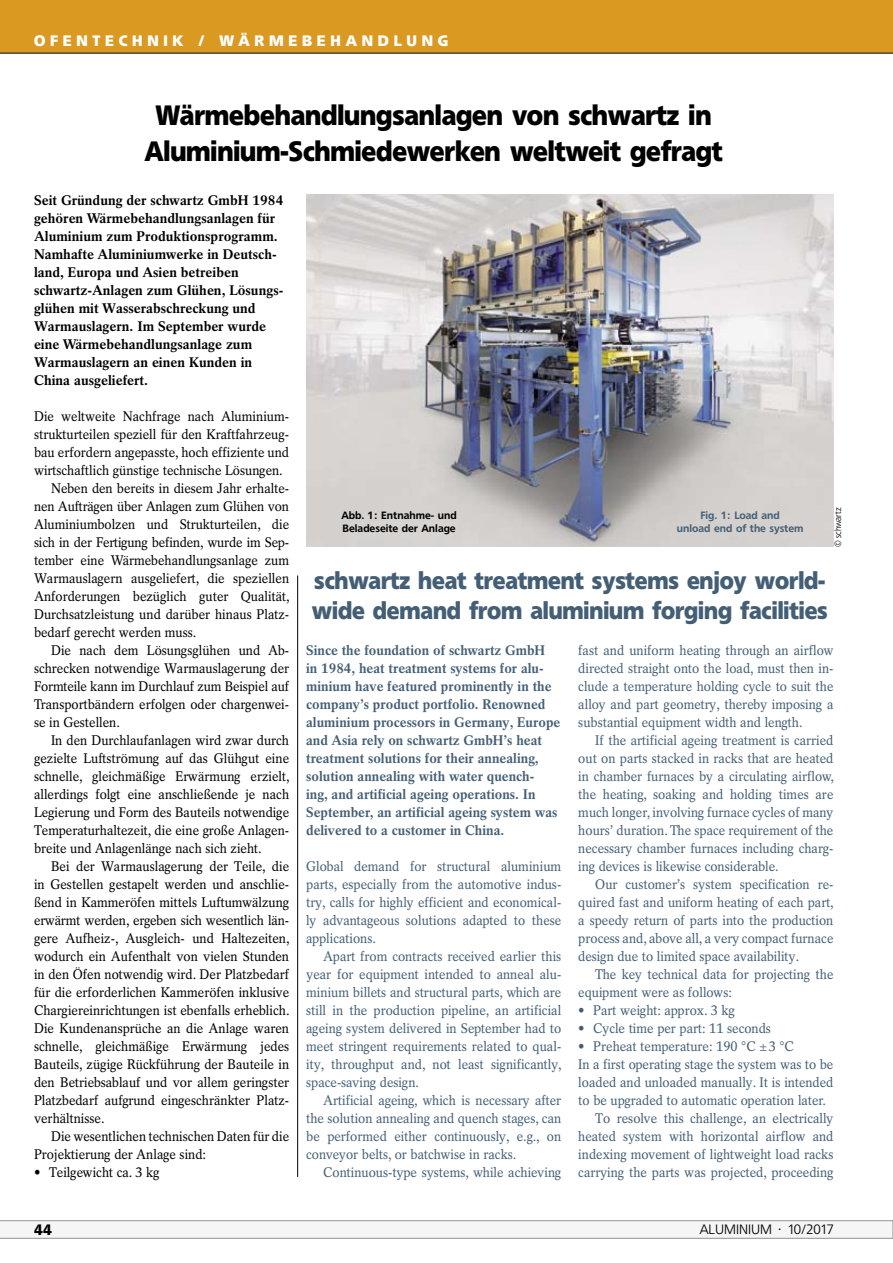
<style>
.page{position:relative;width:893px;height:1263px;background:#fff}
.page>*{position:absolute;margin:0;border:0;box-sizing:border-box;transform-origin:0 0}
.t1{font:700 27.75px/36px "Freeborn SB";letter-spacing:-.005em;color:#000;text-align:center;scale:.9 1}
.t2{font:700 24px/30px "Freeborn SB";color:#445f75;scale:.9 1}
.t3{font:700 15px "Freeborn SB";letter-spacing:.315em;color:#fff}
.t4{font:700 15px "Freeborn SB";color:#000}
.t5{font:13.8px/18px "Rotation LT Std";color:#445f75;text-align:justify;scale:.93 1}
.t6{font:13.8px "Rotation LT Std";color:#000;scale:.93 1}
.t7{font:700 13.8px/18px "Rotation LT Std";color:#445f75}
.t8{font:700 13.8px/18px "Rotation LT Std";color:#000}
.t9{font:300 13.5px "Freeborn SB";color:#000}
.t10{font:500 10.5px/12.8px "Freeborn SB";color:#000}
.t11{font:500 10.5px/12.8px "Freeborn SB";color:#445f75;text-align:center}
.t12{font:300 9px "Freeborn SB";color:#000;scale:.9 1}
</style>
<div class="page">
<div style="left:0;top:0;width:893px;height:53px;background:#da9a22"></div>
<hr style="left:0;top:53px;width:893px;height:1px;background:#000">
<svg style="left:0;top:1220px;width:893px;height:18px"></svg>
<img style="left:306px;top:194px;width:527px;height:353px">
<hr style="left:297px;top:575px;width:1px;height:602px;background:#000">
<p class="t3" style="left:34px;top:32px;width:416px">Ofentechnik / Wärmebehandlung</p>
<h1 class="t1" style="left:145px;top:97px;width:644px">Wärmebehandlungsanlagen von schwartz in<br>Aluminium-Schmiedewerken weltweit gefragt</h1>
<p class="t8" style="left:34px;top:191px;width:251px">Seit Gründung der schwartz GmbH 1984 gehören Wärmebehandlungsanlagen für Aluminium zum Produktionsprogramm.<br>Namhafte Aluminiumwerke in Deutsch&shy;land, Europa und Asien betreiben schwartz-Anlagen zum Glühen, Lösungs&shy;glühen mit Wasserabschreckung und Warmauslagern. Im September wurde eine Wärmebehandlungsanlage zum Warmauslagern an einen Kunden in China ausgeliefert.</p>
<p class="t6" style="left:34px;top:408px;width:276px">Die weltweite Nachfrage nach Aluminium-</p>
<p class="t6" style="left:34px;top:426px;width:276px">strukturteilen speziell für den Kraftfahrzeug-</p>
<p class="t6" style="left:34px;top:444px;width:276px">bau erfordern angepasste, hoch effiziente und</p>
<p class="t6" style="left:34px;top:462px;width:269px">wirtschaftlich günstige technische Lösungen.</p>
<p class="t6" style="left:51px;top:480px;width:258px">Neben den bereits in diesem Jahr erhalte-</p>
<p class="t6" style="left:34px;top:498px;width:276px">nen Aufträgen über Anlagen zum Glühen von</p>
<p class="t6" style="left:34px;top:516px;width:276px">Aluminiumbolzen und Strukturteilen, die</p>
<p class="t6" style="left:34px;top:534px;width:276px">sich in der Fertigung befinden, wurde im Sep-</p>
<p class="t6" style="left:34px;top:552px;width:276px">tember eine Wärmebehandlungsanlage zum</p>
<p class="t6" style="left:34px;top:570px;width:276px">Warmauslagern ausgeliefert, die speziellen</p>
<p class="t6" style="left:34px;top:588px;width:276px">An-forderungen bezüglich guter Qualität,</p>
<p class="t6" style="left:34px;top:606px;width:276px">Durchsatzleistung und darüber hinaus Platz-</p>
<p class="t6" style="left:34px;top:624px;width:176px">bedarf gerecht werden muss.</p>
<p class="t6" style="left:51px;top:642px;width:258px">Die nach dem Lösungsglühen und Ab-</p>
<p class="t6" style="left:34px;top:660px;width:276px">schrecken notwendige Warmauslagerung der</p>
<p class="t6" style="left:34px;top:678px;width:276px">Formteile kann im Durchlauf zum Beispiel auf</p>
<p class="t6" style="left:34px;top:696px;width:275px">Transportbändern erfolgen oder chargenwei-</p>
<p class="t6" style="left:34px;top:714px;width:94px">se in Gestellen.</p>
<p class="t6" style="left:51px;top:732px;width:258px">In den Durchlaufanlagen wird zwar durch</p>
<p class="t6" style="left:34px;top:750px;width:276px">gezielte Luftströmung auf das Glühgut eine</p>
<p class="t6" style="left:34px;top:768px;width:276px">schnelle, gleichmäßige Erwärmung erzielt,</p>
<p class="t6" style="left:34px;top:786px;width:276px">allerdings folgt eine anschließende je nach</p>
<p class="t6" style="left:34px;top:804px;width:276px">Legierung und Form des Bauteils notwendige</p>
<p class="t6" style="left:34px;top:822px;width:276px">Temperaturhaltezeit, die eine große Anlagen-</p>
<p class="t6" style="left:34px;top:840px;width:246px">breite und Anlagenlänge nach sich zieht.</p>
<p class="t6" style="left:51px;top:858px;width:258px">Bei der Warmauslagerung der Teile, die</p>
<p class="t6" style="left:34px;top:876px;width:276px">in Gestellen gestapelt werden und anschlie-</p>
<p class="t6" style="left:34px;top:894px;width:276px">ßend in Kammeröfen mittels Luftumwälzung</p>
<p class="t6" style="left:34px;top:912px;width:276px">erwärmt werden, ergeben sich wesentlich län-</p>
<p class="t6" style="left:34px;top:930px;width:276px">gere Aufheiz-, Ausgleich- und Haltezeiten,</p>
<p class="t6" style="left:34px;top:948px;width:276px">wodurch ein Aufenthalt von vielen Stunden</p>
<p class="t6" style="left:34px;top:966px;width:276px">in den Öfen notwendig wird. Der Platzbedarf</p>
<p class="t6" style="left:34px;top:984px;width:276px">für die erforderlichen Kammeröfen inklusive</p>
<p class="t6" style="left:34px;top:1002px;width:276px">Chargiereinrichtungen ist ebenfalls erheblich.</p>
<p class="t6" style="left:34px;top:1020px;width:276px">Die Kundenansprüche an die Anlage waren</p>
<p class="t6" style="left:34px;top:1038px;width:276px">schnelle, gleichmäßige Erwärmung jedes</p>
<p class="t6" style="left:34px;top:1056px;width:276px">Bauteils, zügige Rückführung der Bauteile in</p>
<p class="t6" style="left:34px;top:1074px;width:276px">den Betriebsablauf und vor allem geringster</p>
<p class="t6" style="left:34px;top:1092px;width:276px">Platzbedarf aufgrund eingeschränkter Platz-</p>
<p class="t6" style="left:34px;top:1110px;width:77px">verhältnisse.</p>
<p class="t6" style="left:51px;top:1128px;width:258px">Die wesentlichen technischen Daten für die</p>
<p class="t6" style="left:34px;top:1146px;width:187px">Projektierung der Anlage sind:</p>
<p class="t6" style="left:34px;top:1164px;width:137px">• Teilgewicht ca. 3 kg</p>
<p class="t10" style="left:341px;top:509px;width:117px">Abb. 1: Entnahme- und<br>Beladeseite der Anlage</p>
<p class="t11" style="left:677px;top:509px;width:128px">Fig. 1: Load and<br>unload end of the system</p>
<p class="t12" style="left:833px;top:547px;width:45px;rotate:-90deg">© schwartz</p>
<h2 class="t2" style="left:312px;top:566px;width:575px">schwartz heat treatment systems enjoy world&shy;wide demand from aluminium forging facilities</h2>
<p class="t7" style="left:306px;top:641px;width:256px">Since the foundation of schwartz GmbH<br>in 1984, heat treatment systems for alu&shy;minium have featured prominently in the company’s product portfolio. Renowned aluminium processors in Germany, Europe and Asia rely on schwartz GmbH’s heat treatment solutions for their annealing, solution annealing with water quench-<br>ing, and artificial ageing operations. In September, an artificial ageing system was delivered to a customer in China.</p>
<p class="t5" style="left:306px;top:857px;width:276px">Global demand for structural aluminium parts, especially from the automotive indus&shy;try, calls for highly efficient and economical&shy;ly advantageous solutions adapted to these applications.</p>
<p class="t5" style="left:306px;top:947px;width:276px;text-align:left;text-indent:17px">Apart from contracts received earlier this year for equipment intended to anneal alu&shy;minium billets and structural parts, which are still in the production pipeline, an artificial ageing system delivered in September had to meet stringent requirements related to qual&shy;ity, throughput and, not least significantly, space-saving design.</p>
<p class="t5" style="left:306px;top:1091px;width:276px;text-indent:17px">Artificial ageing, which is necessary after the solution annealing and quench stages, can be performed either continuously, e.g., on conveyor belts, or batchwise in racks.</p>
<p class="t5" style="left:323px;top:1163px;width:258px">Continuous-type systems, while achieving</p>
<p class="t5" style="left:578px;top:641px;width:276px">fast and uniform heating through an airflow directed straight onto the load, must then in&shy;clude a temperature holding cycle to suit the alloy and part geometry, thereby imposing a substantial equipment width and length.</p>
<p class="t5" style="left:578px;top:731px;width:276px;text-indent:17px">If the artificial ageing treatment is carried out on parts stacked in racks that are heated in chamber furnaces by a circulating airflow, the heating, soaking and holding times are much longer, involving furnace cycles of many hours’ duration. The space requirement of the necessary chamber furnaces including charg&shy;ing devices is likewise considerable.</p>
<p class="t5" style="left:578px;top:875px;width:276px;text-indent:17px">Our customer’s system specification re&shy;quired fast and uniform heating of each part, a speedy return of parts into the production process and, above all, a very compact furnace design due to limited space availability.</p>
<p class="t5" style="left:578px;top:965px;width:276px;text-indent:17px">The key technical data for projecting the equipment were as follows:</p>
<p class="t5" style="left:578px;top:1001px;width:170px">• Part weight: approx. 3 kg</p>
<p class="t5" style="left:578px;top:1019px;width:209px">• Cycle time per part: 11 seconds</p>
<p class="t5" style="left:578px;top:1037px;width:233px">• Preheat temperature: 190 °C ±3 °C</p>
<p class="t5" style="left:578px;top:1055px;width:276px">In a first operating stage the system was to be</p>
<p class="t5" style="left:578px;top:1073px;width:276px">loaded and unloaded manually. It is intended</p>
<p class="t5" style="left:578px;top:1091px;width:268px">to be upgraded to automatic operation later.</p>
<p class="t5" style="left:595px;top:1109px;width:258px">To resolve this challenge, an electrically</p>
<p class="t5" style="left:578px;top:1127px;width:276px">heated system with horizontal airflow and</p>
<p class="t5" style="left:578px;top:1145px;width:276px">indexing movement of lightweight load racks</p>
<p class="t5" style="left:578px;top:1163px;width:276px">carrying the parts was projected, proceeding</p>
<p class="t4" style="left:34px;top:1221px;width:19px">44</p>
<p class="t9" style="left:700px;top:1222px;width:135px">ALUMINIUM · 10/2017</p>
</div>
